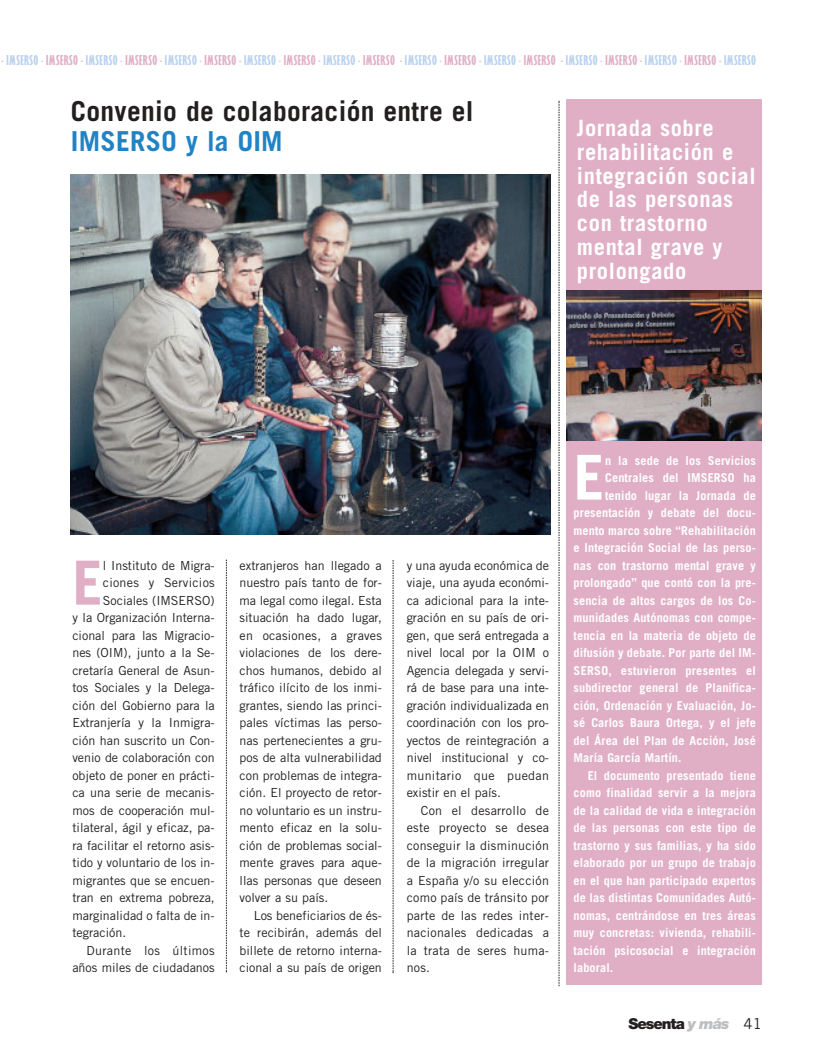
<style>
.page{position:relative;width:833px;height:1063px;background:#fff}
.page>*{position:absolute;margin:0;border:0;box-sizing:border-box;transform-origin:0 0}
.t1{font:700 62px "Trade Gothic";color:#fff}
.t2{font:700 61px "Trade Gothic";color:#e0afc6}
.t3{font:700 27.5px "Trade Gothic";letter-spacing:.01em;color:#231f1f}
.t4{font:700 27.5px "Trade Gothic";letter-spacing:.01em;color:#2083c6}
.t5{font:700 22.5px/23.8px "Trade Gothic";letter-spacing:.03em;color:#fff}
.t6{font:900 15px "Helvetica Neue";letter-spacing:-.065em;color:#231f1f}
.t7{font:12.5px/17.5px "Trade Gothic";color:#231f1f;text-align:justify}
.t8{font:700 extra-condensed 12.5px "Gill Sans";letter-spacing:.03em;color:#bad1ee;scale:1.2 1}
.t9{font:12.5px "Trade Gothic";letter-spacing:.025em;color:#231f1f}
.t10{font:12.5px "Trade Gothic";letter-spacing:.02em;color:#231f1f}
.t11{font:700 12.25px "Trade Gothic";letter-spacing:.01em;color:#fff}
.s1{color:#e0afc6}
.s2{font-style:italic;color:#bcbec0}
.s3{font-family:"Trade Gothic";font-weight:400}
</style>
<div class="page">
<img style="left:70px;top:99px;width:692px;height:888px">
<p class="t8" style="left:2px;top:55px;width:630px"><span class="s1">•</span> IMSERSO • <span class="s1">IMSERSO •</span> IMSERSO • <span class="s1">IMSERSO •</span> IMSERSO • <span class="s1">IMSERSO •</span> IMSERSO • <span class="s1">IMSERSO •</span> IMSERSO • <span class="s1">IMSERSO •</span> IMSERSO • <span class="s1">IMSERSO •</span> IMSERSO • <span class="s1">IMSERSO •</span> IMSERSO • <span class="s1">IMSERSO •</span> IMSERSO • <span class="s1">IMSERSO •</span> IMSERSO</p>
<h3 class="t3" style="left:71px;top:101px;width:404px">Convenio de colaboración entre el</h3>
<h3 class="t4" style="left:71px;top:131px;width:213px">IMSERSO y la OIM</h3>
<h3 class="t5" style="left:577px;top:118px;width:180px">Jornada sobre rehabilitación e integración social de las personas con trastorno mental grave y prolongado</h3>
<h2 class="t2" style="left:72px;top:560px;width:32px">E</h2>
<p class="t7" style="left:103px;top:557px;width:113px">l Instituto de Migra-</p>
<p class="t10" style="left:103px;top:578px;width:113px">ciones y Servicios</p>
<p class="t7" style="left:103px;top:592px;width:113px">Sociales (IMSERSO)</p>
<p class="t7" style="left:72px;top:610px;width:144px">y la Organización Interna-</p>
<p class="t7" style="left:72px;top:627px;width:144px">cional para las Migracio-</p>
<p class="t7" style="left:72px;top:645px;width:144px">nes (OIM), junto a la Se-</p>
<p class="t7" style="left:72px;top:662px;width:144px">cretaría General de Asun-</p>
<p class="t7" style="left:72px;top:680px;width:144px">tos Sociales y la Delega-</p>
<p class="t7" style="left:72px;top:697px;width:144px">ción del Gobierno para la</p>
<p class="t7" style="left:72px;top:715px;width:144px">Extranjería y la Inmigra-</p>
<p class="t7" style="left:72px;top:732px;width:144px">ción han suscrito un Con-</p>
<p class="t7" style="left:72px;top:750px;width:144px">venio de colaboración con</p>
<p class="t7" style="left:72px;top:767px;width:144px">objeto de poner en prácti-</p>
<p class="t7" style="left:72px;top:785px;width:144px">ca una serie de mecanis-</p>
<p class="t7" style="left:72px;top:802px;width:144px">mos de cooperación mul-</p>
<p class="t7" style="left:72px;top:820px;width:144px">tilateral, ágil y eficaz, pa-</p>
<p class="t7" style="left:72px;top:837px;width:144px">ra facilitar el retorno asis-</p>
<p class="t7" style="left:72px;top:855px;width:144px">tido y voluntario de los in-</p>
<p class="t7" style="left:72px;top:872px;width:144px">migrantes que se encuen-</p>
<p class="t7" style="left:72px;top:890px;width:144px">tran en extrema pobreza,</p>
<p class="t7" style="left:72px;top:907px;width:144px">marginalidad o falta de in-</p>
<p class="t7" style="left:72px;top:925px;width:55px">tegración.</p>
<p class="t9" style="left:87px;top:945px;width:130px">Durante los últimos</p>
<p class="t7" style="left:72px;top:960px;width:144px">años miles de ciudadanos</p>
<p class="t7" style="left:239px;top:557px;width:144px">extranjeros han llegado a nuestro país tanto de for&shy;ma legal como ilegal. Esta situación ha dado lugar, en ocasiones, a graves violaciones de los dere&shy;chos humanos, debido al tráfico ilícito de los inmi&shy;grantes, siendo las princi&shy;pales víctimas las perso&shy;nas pertenecientes a gru&shy;pos de alta vulnerabilidad con problemas de integra&shy;ción. El proyecto de retor&shy;no voluntario es un instru&shy;mento eficaz en la solu&shy;ción de problemas social&shy;mente graves para aque&shy;llas personas que deseen volver a su país.</p>
<p class="t7" style="left:239px;top:907px;width:144px;text-indent:14px">Los beneficiarios de és&shy;te recibirán, además del billete de retorno interna&shy;cional a su país de origen</p>
<p class="t7" style="left:406px;top:557px;width:144px">y una ayuda económica de viaje, una ayuda económi&shy;ca adicional para la inte&shy;gración en su país de ori&shy;gen, que será entregada a nivel local por la OIM o Agencia delegada y servi&shy;rá de base para una inte&shy;gración individualizada en coordinación con los pro&shy;yectos de reintegración a nivel institucional y co&shy;munitario que puedan existir en el país.</p>
<p class="t7" style="left:406px;top:802px;width:144px;text-indent:14px">Con el desarrollo de este proyecto se desea conseguir la disminución de la migración irregular a España y/o su elección como país de tránsito por parte de las redes inter&shy;nacionales dedicadas a la trata de seres huma&shy;nos.</p>
<h1 class="t1" style="left:573px;top:455px;width:32px">E</h1>
<p class="t11" style="left:605px;top:456px;width:152px">n la sede de los Servicios</p>
<p class="t11" style="left:605px;top:473px;width:152px">Centrales del IMSERSO ha</p>
<p class="t11" style="left:605px;top:491px;width:152px">tenido lugar la Jornada de</p>
<p class="t11" style="left:573px;top:508px;width:184px">presentación y debate del docu-</p>
<p class="t11" style="left:573px;top:526px;width:184px">mento marco sobre “Rehabilitación</p>
<p class="t11" style="left:573px;top:543px;width:184px">e Integración Social de las perso-</p>
<p class="t11" style="left:573px;top:561px;width:184px">nas con trastorno mental grave y</p>
<p class="t11" style="left:573px;top:578px;width:184px">prolongado” que contó con la pre-</p>
<p class="t11" style="left:573px;top:596px;width:184px">sencia de altos cargos de los Co-</p>
<p class="t11" style="left:573px;top:613px;width:184px">munidades Autónomas con compe-</p>
<p class="t11" style="left:573px;top:631px;width:184px">tencia en la materia de objeto de</p>
<p class="t11" style="left:573px;top:648px;width:184px">difusión y debate. Por parte del IM-</p>
<p class="t11" style="left:573px;top:666px;width:184px">SERSO, estuvieron presentes el</p>
<p class="t11" style="left:573px;top:683px;width:184px">subdirector general de Planifica-</p>
<p class="t11" style="left:573px;top:701px;width:184px">ción, Ordenación y Evaluación, Jo-</p>
<p class="t11" style="left:573px;top:718px;width:184px">sé Carlos Baura Ortega, y el jefe</p>
<p class="t11" style="left:573px;top:736px;width:184px">del Área del Plan de Acción, José</p>
<p class="t11" style="left:573px;top:753px;width:110px">María García Martín.</p>
<p class="t11" style="left:587px;top:771px;width:170px">El documento presentado tiene</p>
<p class="t11" style="left:573px;top:788px;width:184px">como finalidad servir a la mejora</p>
<p class="t11" style="left:573px;top:806px;width:184px">de la calidad de vida e integración</p>
<p class="t11" style="left:573px;top:823px;width:184px">de las personas con este tipo de</p>
<p class="t11" style="left:573px;top:841px;width:184px">trastorno y sus familias, y ha sido</p>
<p class="t11" style="left:573px;top:858px;width:184px">elaborado por un grupo de trabajo</p>
<p class="t11" style="left:573px;top:876px;width:184px">en el que han participado expertos</p>
<p class="t11" style="left:573px;top:893px;width:184px">de las distintas Comunidades Autó-</p>
<p class="t11" style="left:573px;top:911px;width:184px">nomas, centrándose en tres áreas</p>
<p class="t11" style="left:573px;top:928px;width:184px">muy concretas: vivienda, rehabili-</p>
<p class="t11" style="left:573px;top:946px;width:184px">tación psicosocial e integración</p>
<p class="t11" style="left:573px;top:963px;width:41px">laboral.</p>
<p class="t6" style="left:628px;top:1018px;width:135px">Sesenta <span class="s2">y más</span> <span class="s3">41</span></p>
</div>
